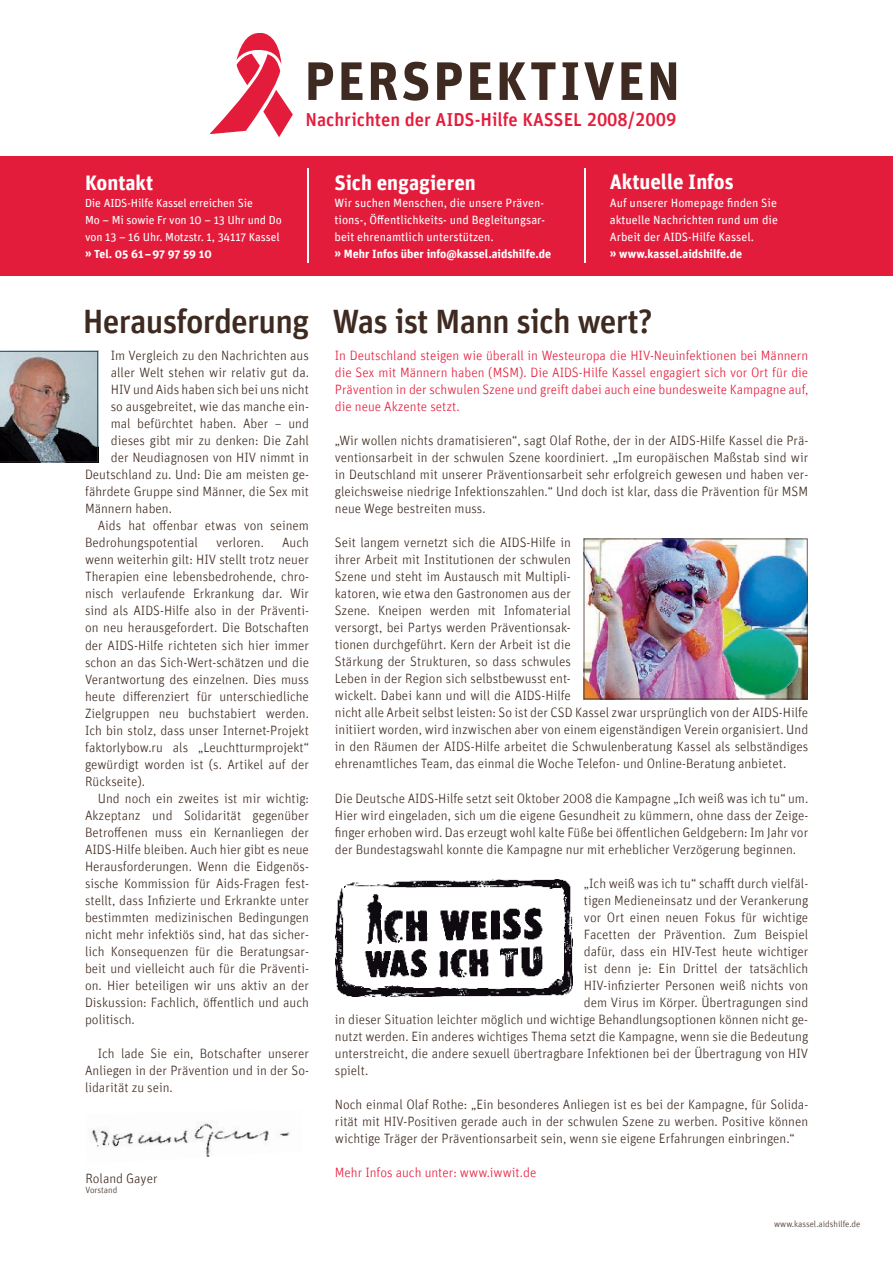
<style>
.page{position:relative;width:893px;height:1263px;background:#fff}
.page>*{position:absolute;margin:0;border:0;box-sizing:border-box;transform-origin:0 0}
.t1{font:500 33.75px "Unit";letter-spacing:-.025em;color:#3e2a20}
.t2{font:700 21px "Unit";color:#fff}
.t3{font:18.75px "Unit Medium LF";color:#e41c3b}
.t4{font:300 13.5px/17px "Unit";color:#3e2a20;text-align:justify}
.t5{font:300 13.5px/17px "Unit";color:#e41c3b;text-align:justify}
.t6{font:12px/17px "Unit";color:#fff;text-align:justify}
.t7{font:700 12px "Unit";color:#fff}
.t8{font:11.7px/17px "Unit";letter-spacing:-.01em;color:#fff}
.t9{font:700 11.7px "Unit";letter-spacing:-.005em;color:#fff}
.t10{font:300 9px "Unit";color:#3e2a20}
</style>
<div class="page">
<div style="left:0;top:156px;width:893px;height:119px;background:#e41c3b"></div>
<hr style="left:307px;top:168px;width:2px;height:95px;background:#fff">
<hr style="left:584px;top:168px;width:1px;height:95px;background:#fff">
<img style="left:90px;top:1122px;width:200px;height:35px">
<svg style="left:209px;top:33px;width:84px;height:104px"></svg>
<svg style="left:308px;top:62px;width:25px;height:38px"></svg>
<svg style="left:341px;top:62px;width:21px;height:38px"></svg>
<svg style="left:371px;top:62px;width:26px;height:38px"></svg>
<svg style="left:403px;top:62px;width:25px;height:39px"></svg>
<svg style="left:437px;top:62px;width:25px;height:38px"></svg>
<svg style="left:470px;top:62px;width:21px;height:38px"></svg>
<svg style="left:500px;top:62px;width:55px;height:38px"></svg>
<svg style="left:563px;top:62px;width:15px;height:38px"></svg>
<svg style="left:584px;top:62px;width:30px;height:38px"></svg>
<svg style="left:621px;top:62px;width:21px;height:38px"></svg>
<svg style="left:651px;top:62px;width:25px;height:38px"></svg>
<svg style="left:0;top:351px;width:98px;height:111px;background:#8c8483"></svg>
<img style="left:584px;top:538px;width:224px;height:161px">
<img style="left:335px;top:879px;width:237px;height:118px">
<h2 class="t2" style="left:85px;top:170px;width:70px">Kontakt</h2>
<p class="t8" style="left:85px;top:194px;width:198px">Die AIDS-Hilfe Kassel erreichen Sie<br>Mo – Mi sowie Fr von 10 – 13 Uhr und Do von 13 – 16 Uhr. Motzstr. 1, 34117 Kassel</p>
<p class="t9" style="left:85px;top:247px;width:128px">» Tel. 05 61–97 97 59 10</p>
<h3 class="t3" style="left:306px;top:109px;width:372px">Nachrichten der AIDS-Hilfe KASSEL 2008/2009</h3>
<h2 class="t2" style="left:334px;top:170px;width:143px">Sich engagieren</h2>
<p class="t6" style="left:334px;top:194px;width:212px">Wir suchen Menschen, die unsere Präven&shy;tions-, Öffentlichkeits- und Begleitungsar&shy;beit ehrenamtlich unterstützen.</p>
<p class="t7" style="left:334px;top:247px;width:218px">» Mehr Infos über info@kassel.aidshilfe.de</p>
<h2 class="t2" style="left:610px;top:169px;width:125px">Aktuelle Infos</h2>
<p class="t6" style="left:610px;top:194px;width:170px">Auf unserer Homepage finden Sie aktuelle Nachrichten rund um die Arbeit der AIDS-Hilfe Kassel.</p>
<p class="t7" style="left:610px;top:247px;width:134px">» www.kassel.aidshilfe.de</p>
<h1 class="t1" style="left:83px;top:301px;width:228px">Herausforderung</h1>
<p class="t4" style="left:111px;top:347px;width:200px">Im Vergleich zu den Nachrichten aus</p>
<p class="t4" style="left:111px;top:364px;width:200px">aller Welt stehen wir relativ gut da.</p>
<p class="t4" style="left:111px;top:381px;width:200px">HIV und Aids haben sich bei uns nicht</p>
<p class="t4" style="left:111px;top:398px;width:200px">so ausgebreitet, wie das manche ein-</p>
<p class="t4" style="left:111px;top:415px;width:200px">mal befürchtet haben. Aber – und</p>
<p class="t4" style="left:111px;top:432px;width:200px">dieses gibt mir zu denken: Die Zahl</p>
<p class="t4" style="left:111px;top:449px;width:200px">der Neudiagnosen von HIV nimmt in</p>
<p class="t4" style="left:85px;top:466px;width:225px">Deutschland zu. Und: Die am meisten ge-</p>
<p class="t4" style="left:85px;top:483px;width:225px">fährdete Gruppe sind Männer, die Sex mit</p>
<p class="t4" style="left:85px;top:500px;width:88px">Männern haben.</p>
<p class="t4" style="left:98px;top:517px;width:213px">Aids hat offenbar etwas von seinem</p>
<p class="t4" style="left:85px;top:534px;width:114px">Bedrohungspotential</p>
<p class="t4" style="left:216px;top:534px;width:49px">verloren.</p>
<p class="t4" style="left:85px;top:534px;width:225px;text-indent:197px">Auch wenn weiterhin gilt: HIV stellt trotz neuer Therapien eine lebensbedrohende, chro&shy;nisch verlaufende Erkrankung dar. Wir sind als AIDS-Hilfe also in der Präventi&shy;on neu herausgefordert. Die Botschaften der AIDS-Hilfe richteten sich hier immer schon an das Sich-Wert-schätzen und die Verantwortung des einzelnen. Dies muss heute differenziert für unterschiedliche Zielgruppen neu buchstabiert werden.<br>Ich bin stolz, dass unser Internet-Projekt faktorlybow.ru als „Leuchtturmprojekt“ gewürdigt worden ist (s. Artikel auf der Rückseite).</p>
<p class="t4" style="left:85px;top:789px;width:225px;text-indent:13px">Und noch ein zweites ist mir wichtig:<br>Akzeptanz und Solidarität gegenüber Betroffenen muss ein Kernanliegen der AIDS-Hilfe bleiben. Auch hier gibt es neue Herausforderungen. Wenn die Eidgenös&shy;sische Kommission für Aids-Fragen fest&shy;stellt, dass Infizierte und Erkrankte unter bestimmten medizinischen Bedingungen nicht mehr infektiös sind, hat das sicher&shy;lich Konsequenzen für die Beratungsar&shy;beit und vielleicht auch für die Präventi&shy;on. Hier beteiligen wir uns aktiv an der Diskussion: Fachlich, öffentlich und auch politisch.</p>
<p class="t4" style="left:85px;top:1044px;width:225px;text-indent:13px">Ich lade Sie ein, Botschafter unserer Anliegen in der Prävention und in der So&shy;lidarität zu sein.</p>
<p class="t4" style="left:85px;top:1169px;width:74px">Roland Gayer</p>
<p class="t10" style="left:85px;top:1185px;width:33px">Vorstand</p>
<h1 class="t1" style="left:332px;top:301px;width:322px">Was ist Mann sich wert?</h1>
<p class="t5" style="left:335px;top:347px;width:475px">In Deutschland steigen wie überall in Westeuropa die HIV-Neuinfektionen bei Männern die Sex mit Männern haben (MSM). Die AIDS-Hilfe Kassel engagiert sich vor Ort für die Prävention in der schwulen Szene und greift dabei auch eine bundesweite Kampagne auf, die neue Akzente setzt.</p>
<p class="t4" style="left:335px;top:432px;width:475px">„Wir wollen nichts dramatisieren“, sagt Olaf Rothe, der in der AIDS-Hilfe Kassel die Prä&shy;ventionsarbeit in der schwulen Szene koordiniert. „Im europäischen Maßstab sind wir in Deutschland mit unserer Präventionsarbeit sehr erfolgreich gewesen und haben ver&shy;gleichsweise niedrige Infektionszahlen.“ Und doch ist klar, dass die Prävention für MSM neue Wege bestreiten muss.</p>
<p class="t4" style="left:335px;top:534px;width:475px;text-align:left">Seit langem vernetzt sich die AIDS-Hilfe in<br>ihrer Arbeit mit Institutionen der schwulen<br>Szene und steht im Austausch mit Multipli-<br>katoren, wie etwa den Gastronomen aus der<br>Szene. Kneipen werden mit Infomaterial<br>versorgt, bei Partys werden Präventionsak-<br>tionen durchgeführt. Kern der Arbeit ist die<br>Stärkung der Strukturen, so dass schwules<br>Leben in der Region sich selbstbewusst ent-<br>wickelt. Dabei kann und will die AIDS-Hilfe<br>nicht alle Arbeit selbst leisten: So ist der CSD Kassel zwar ursprünglich von der AIDS-Hilfe initiiert worden, wird inzwischen aber von einem eigenständigen Verein organisiert. Und in den Räumen der AIDS-Hilfe arbeitet die Schwulenberatung Kassel als selbständiges ehrenamtliches Team, das einmal die Woche Telefon- und Online-Beratung anbietet.</p>
<p class="t4" style="left:335px;top:789px;width:475px">Die Deutsche AIDS-Hilfe setzt seit Oktober 2008 die Kampagne „Ich weiß was ich tu“ um.<br>Hier wird eingeladen, sich um die eigene Gesundheit zu kümmern, ohne dass der Zeige&shy;finger erhoben wird. Das erzeugt wohl kalte Füße bei öffentlichen Geldgebern: Im Jahr vor der Bundestagswahl konnte die Kampagne nur mit erheblicher Verzögerung beginnen.</p>
<p class="t4" style="left:584px;top:874px;width:226px">„Ich weiß was ich tu“ schafft durch vielfäl-</p>
<p class="t4" style="left:584px;top:891px;width:226px">tigen Medieneinsatz und der Verankerung</p>
<p class="t4" style="left:584px;top:908px;width:226px">vor Ort einen neuen Fokus für wichtige</p>
<p class="t4" style="left:584px;top:925px;width:226px">Facetten der Prävention. Zum Beispiel</p>
<p class="t4" style="left:584px;top:942px;width:226px">dafür, dass ein HIV-Test heute wichtiger</p>
<p class="t4" style="left:584px;top:959px;width:226px">ist denn je: Ein Drittel der tatsächlich</p>
<p class="t4" style="left:584px;top:976px;width:226px">HIV-infizierter Personen weiß nichts von</p>
<p class="t4" style="left:584px;top:993px;width:226px">dem Virus im Körper. Übertragungen sind</p>
<p class="t4" style="left:335px;top:1010px;width:475px">in dieser Situation leichter möglich und wichtige Behandlungsoptionen können nicht ge-</p>
<p class="t4" style="left:335px;top:1027px;width:475px">nutzt werden. Ein anderes wichtiges Thema setzt die Kampagne, wenn sie die Bedeutung</p>
<p class="t4" style="left:335px;top:1044px;width:475px">unterstreicht, die andere sexuell übertragbare Infektionen bei der Übertragung von HIV</p>
<p class="t4" style="left:335px;top:1061px;width:35px">spielt.</p>
<p class="t4" style="left:335px;top:1095px;width:475px">Noch einmal Olaf Rothe: „Ein besonderes Anliegen ist es bei der Kampagne, für Solida&shy;rität mit HIV-Positiven gerade auch in der schwulen Szene zu werben. Positive können wichtige Träger der Präventionsarbeit sein, wenn sie eigene Erfahrungen einbringen.“</p>
<p class="t5" style="left:335px;top:1163px;width:203px">Mehr Infos auch unter: www.iwwit.de</p>
<p class="t10" style="left:774px;top:1218px;width:88px">www.kassel.aidshilfe.de</p>
</div>
